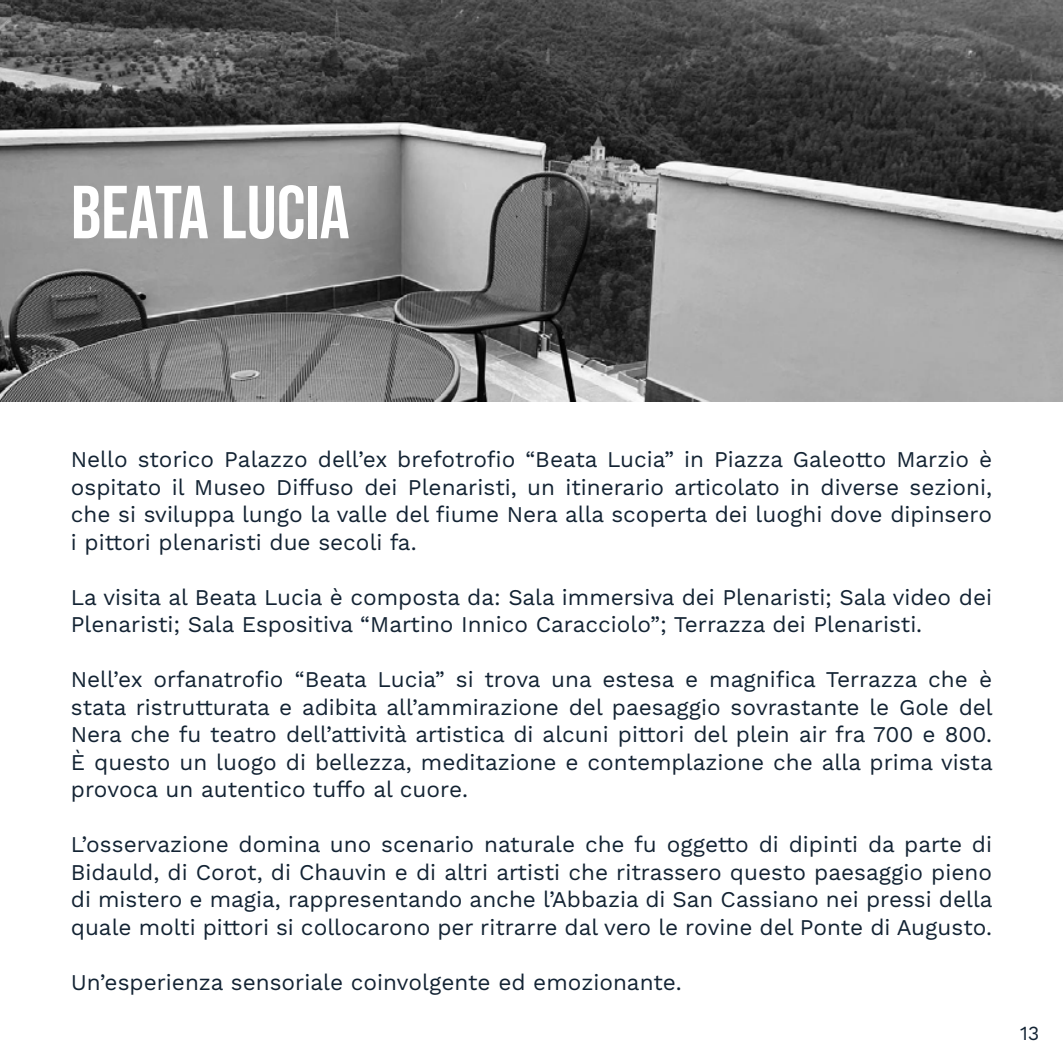
<style>
.page{position:relative;width:1063px;height:1063px;background:#fff}
.page>*{position:absolute;margin:0;border:0;box-sizing:border-box;transform-origin:0 0}
.t1{font:700 75px "Bebas Neue Pro";color:#fff}
.t2{font:22.5px/27.5px "Work Sans";color:#132333;text-align:justify}
.t3{font:20px "Work Sans";color:#132333}
</style>
<div class="page">
<img style="left:0;top:0;width:1063px;height:402px">
<h1 class="t1" style="left:71px;top:169px;width:280px">BEATA LUCIA</h1>
<p class="t2" style="left:71px;top:447px;width:923px">Nello storico Palazzo dell’ex brefotrofio “Beata Lucia” in Piazza Galeotto Marzio è ospitato il Museo Diffuso dei Plenaristi, un itinerario articolato in diverse sezioni, che si sviluppa lungo la valle del fiume Nera alla scoperta dei luoghi dove dipinsero i pittori plenaristi due secoli fa.</p>
<p class="t2" style="left:71px;top:584px;width:923px">La visita al Beata Lucia è composta da: Sala immersiva dei Plenaristi; Sala video dei<br>Plenaristi; Sala Espositiva “Martino Innico Caracciolo”; Terrazza dei Plenaristi.</p>
<p class="t2" style="left:71px;top:667px;width:923px">Nell’ex orfanatrofio “Beata Lucia” si trova una estesa e magnifica Terrazza che è stata ristrutturata e adibita all’ammirazione del paesaggio sovrastante le Gole del Nera che fu teatro dell’attività artistica di alcuni pittori del plein air fra 700 e 800.<br>È questo un luogo di bellezza, meditazione e contemplazione che alla prima vista provoca un autentico tuffo al cuore.</p>
<p class="t2" style="left:71px;top:832px;width:923px">L’osservazione domina uno scenario naturale che fu oggetto di dipinti da parte di Bidauld, di Corot, di Chauvin e di altri artisti che ritrassero questo paesaggio pieno di mistero e magia, rappresentando anche l’Abbazia di San Cassiano nei pressi della quale molti pittori si collocarono per ritrarre dal vero le rovine del Ponte di Augusto.</p>
<p class="t2" style="left:71px;top:969px;width:613px">Un’esperienza sensoriale coinvolgente ed emozionante.</p>
<p class="t3" style="left:1020px;top:1021px;width:21px">13</p>
</div>
